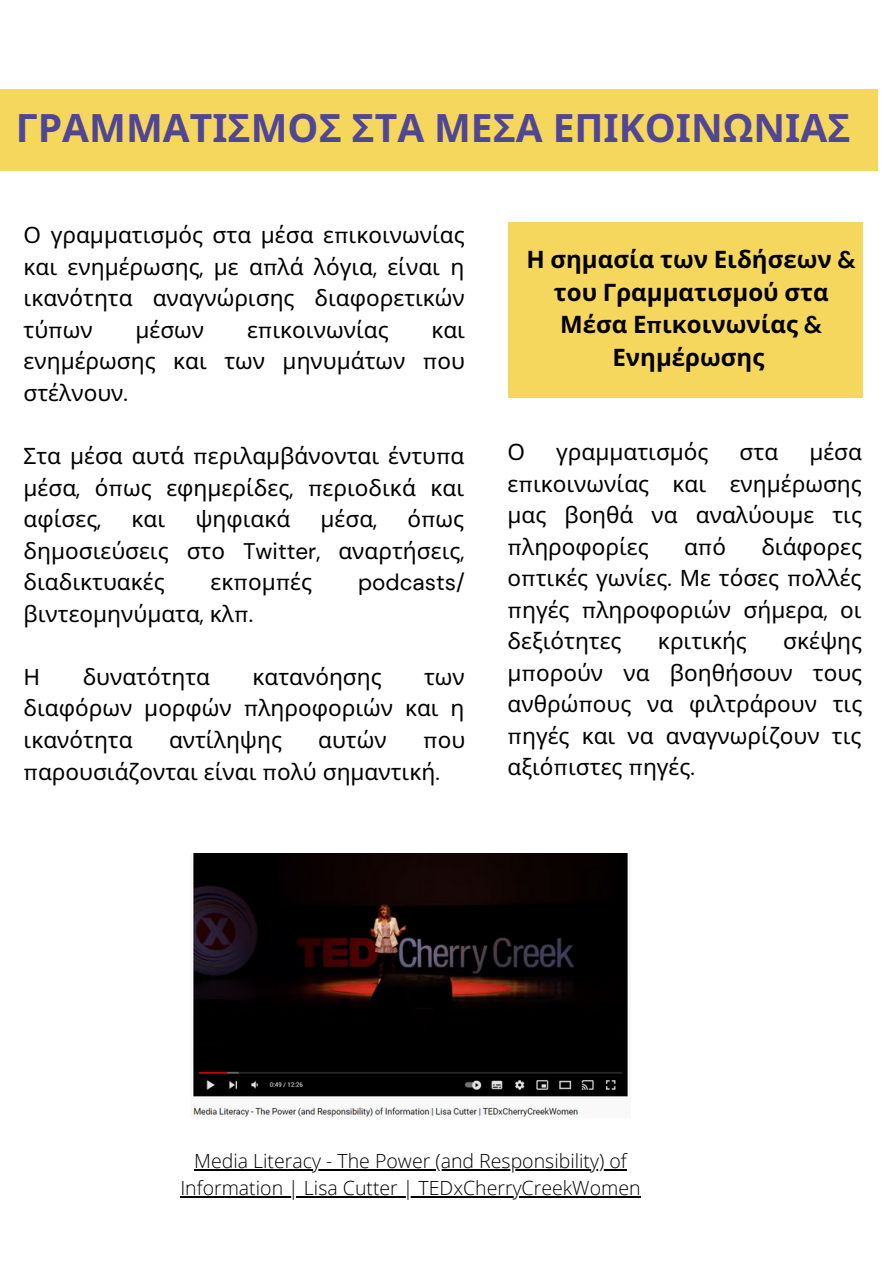
<style>
.page{position:relative;width:894px;height:1264px;background:#fff}
.page>*{position:absolute;margin:0;border:0;box-sizing:border-box;transform-origin:0 0}
.t1{font:700 39px "Noto Sans";color:#514695}
.t2{font:700 24px/32.7px "Noto Sans";color:#000;text-align:center}
.t3{font:22.5px/31.5px "Noto Sans";color:#000;text-align:justify}
.t4{font:22.5px "DM Sans";color:#000}
.t5{font:300 19.5px/27px "Open Sans";color:#000;text-align:center}
.s1{font-family:"DM Sans"}
</style>
<div class="page">
<div style="left:0;top:89px;width:877px;height:81px;background:#f6d75d"></div>
<div style="left:507px;top:222px;width:355px;height:175px;background:#f6d75d"></div>
<img style="left:193px;top:853px;width:435px;height:264px">
<hr style="left:194px;top:1169px;width:432px;height:1px;background:#000">
<hr style="left:180px;top:1196px;width:460px;height:1px;background:#000">
<p class="t1" style="left:16px;top:100px;width:835px">ΓΡΑΜΜΑΤΙΣΜΟΣ ΣΤΑ ΜΕΣΑ ΕΠΙΚΟΙΝΩΝΙΑΣ</p>
<p class="t3" style="left:24px;top:219px;width:442px">Ο γραμματισμός στα μέσα ε<span class="s1">π</span>ικοινωνίας και ενημέρωσης<span class="s1">,</span> με α<span class="s1">π</span>λά λόγια<span class="s1">,</span> είναι η ικανότητα αναγνώρισης διαφορετικών τύ<span class="s1">π</span>ων</p>
<p class="t3" style="left:135px;top:313px;width:70px">μέσων</p>
<p class="t3" style="left:247px;top:313px;width:143px">ε<span class="s1">π</span>ικοινωνίας</p>
<p class="t3" style="left:24px;top:313px;width:443px;text-indent:407px">και ενημέρωσης και των μηνυμάτων <span class="s1">π</span>ου στέλνουν<span class="s1">.</span></p>
<p class="t3" style="left:24px;top:439px;width:442px">Στα μέσα αυτά <span class="s1">π</span>εριλαμβάνονται έντυ<span class="s1">π</span>α μέσα<span class="s1">,</span> ό<span class="s1">π</span>ως εφημερίδες<span class="s1">, π</span>εριοδικά και αφίσες<span class="s1">,</span></p>
<p class="t3" style="left:24px;top:502px;width:442px;text-indent:384px">ό<span class="s1">π</span>ως δημοσιεύσεις στο <span class="s1">Twitter,</span> αναρτήσεις<span class="s1">, </span>διαδικτυακές</p>
<p class="t3" style="left:131px;top:502px;width:35px">και</p>
<p class="t3" style="left:195px;top:502px;width:96px">ψηφιακά</p>
<p class="t3" style="left:320px;top:502px;width:58px">μέσα<span class="s1">,</span></p>
<p class="t3" style="left:210px;top:565px;width:103px">εκ<span class="s1">π</span>ομ<span class="s1">π</span>ές</p>
<p class="t4" style="left:358px;top:568px;width:108px">podcasts/</p>
<p class="t3" style="left:24px;top:597px;width:231px">βιντεομηνύματα<span class="s1">,</span> κλ<span class="s1">π.</span></p>
<p class="t3" style="left:24px;top:660px;width:18px">Η</p>
<p class="t3" style="left:83px;top:660px;width:129px">δυνατότητα</p>
<p class="t3" style="left:252px;top:660px;width:131px">κατανόησης</p>
<p class="t3" style="left:24px;top:660px;width:442px;text-indent:400px">των διαφόρων μορφών <span class="s1">π</span>ληροφοριών και η ικανότητα</p>
<p class="t3" style="left:169px;top:723px;width:114px">αντίληψης</p>
<p class="t3" style="left:318px;top:723px;width:70px">αυτών</p>
<p class="t3" style="left:24px;top:723px;width:443px;text-indent:399px"><span class="s1">π</span>ου <span class="s1">π</span>αρουσιάζονται είναι <span class="s1">π</span>ολύ σημαντική<span class="s1">.</span></p>
<p class="t2" style="left:526px;top:242px;width:331px">Η σημασία των Ειδήσεων <span class="s1">&amp; </span>του Γραμματισμού στα<br>Μέσα Ε<span class="s1">π</span>ικοινωνίας <span class="s1">&amp;<br></span>Ενημέρωσης</p>
<p class="t3" style="left:507px;top:435px;width:356px;text-indent:302px">μέσα ε<span class="s1">π</span>ικοινωνίας και ενημέρωσης μας βοηθά να αναλύουμε τις <span class="s1">π</span>ληροφορίες</p>
<p class="t3" style="left:507px;top:435px;width:19px">Ο</p>
<p class="t3" style="left:556px;top:435px;width:154px">γραμματισμός</p>
<p class="t3" style="left:739px;top:435px;width:40px">στα</p>
<p class="t3" style="left:507px;top:530px;width:356px;text-indent:254px">διάφορες ο<span class="s1">π</span>τικές γωνίες<span class="s1">.</span> Με τόσες <span class="s1">π</span>ολλές <span class="s1">π</span>ηγές <span class="s1">π</span>ληροφοριών σήμερα<span class="s1">,</span> οι δεξιότητες</p>
<p class="t3" style="left:683px;top:530px;width:44px">α<span class="s1">π</span>ό</p>
<p class="t3" style="left:507px;top:625px;width:356px;text-indent:275px">σκέψης μ<span class="s1">π</span>ορούν να βοηθήσουν τους ανθρώ<span class="s1">π</span>ους να φιλτράρουν τις <span class="s1">π</span>ηγές και να αναγνωρίζουν τις αξιό<span class="s1">π</span>ιστες <span class="s1">π</span>ηγές<span class="s1">.</span></p>
<p class="t3" style="left:657px;top:625px;width:90px">κριτικής</p>
<p class="t5" style="left:180px;top:1146px;width:461px">Media Literacy - The Power (and Responsibility) of<br>Information | Lisa Cutter | TEDxCherryCreekWomen</p>
</div>
